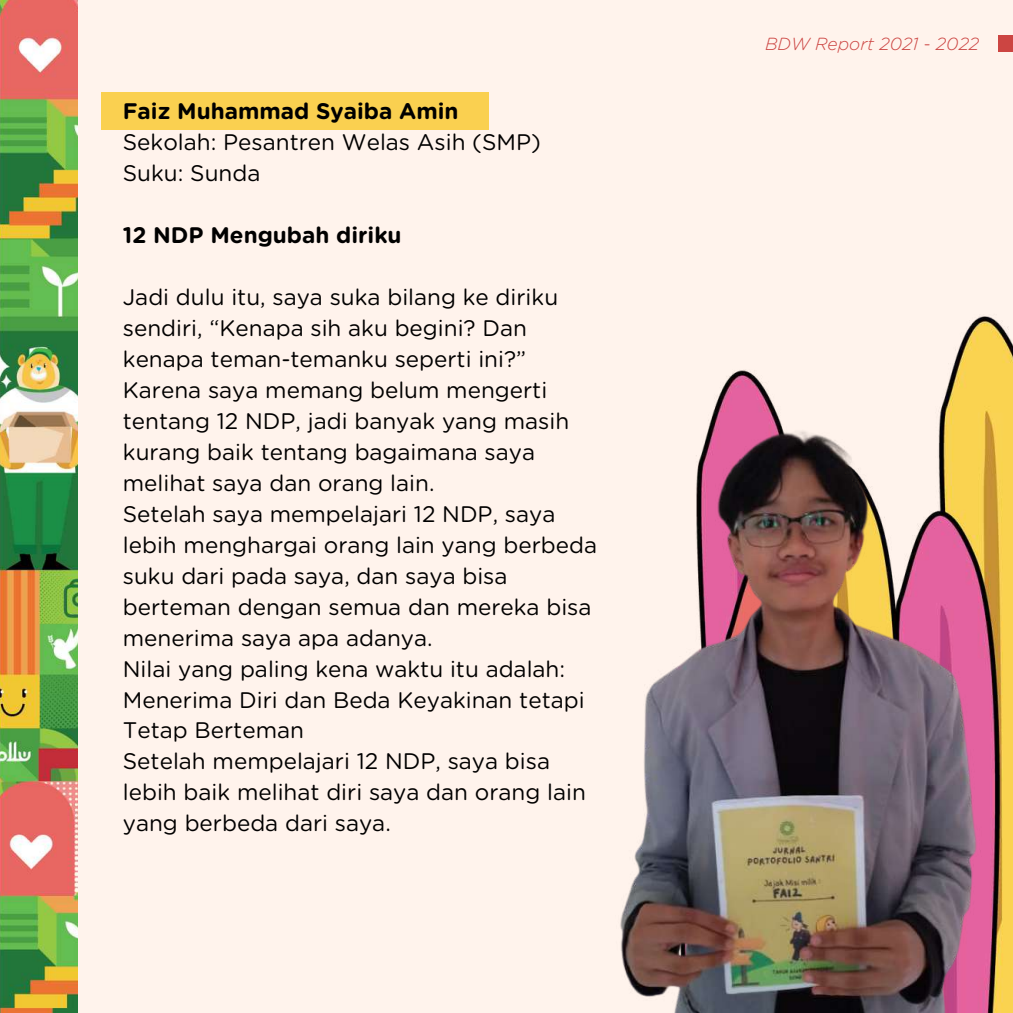
<style>
.page{position:relative;width:1013px;height:1013px;background:#fff}
.page>*{position:absolute;margin:0;border:0;box-sizing:border-box;transform-origin:0 0}
.t1{font:22.5px/31px "Gotham Rounded";color:#000}
.t2{font:700 22.5px "Gotham Rounded";color:#000}
.t3{font:italic 300 17.5px "Gotham Rounded";color:#cc4542}
</style>
<div class="page">
<div style="left:0;top:0;width:1012px;height:1012px;background:#fff3ec"></div>
<img style="left:0;top:0;width:78px;height:1012px">
<div style="left:101px;top:92px;width:388px;height:38px;background:#fad050"></div>
<img style="left:713px;top:316px;width:299px;height:95px">
<img style="left:620px;top:411px;width:392px;height:601px">
<div style="left:998px;top:35px;width:14px;height:17px;background:#cc4542"></div>
<p class="t2" style="left:123px;top:101px;width:337px">Faiz Muhammad Syaiba Amin</p>
<p class="t1" style="left:123px;top:128px;width:419px">Sekolah: Pesantren Welas Asih (SMP)<br>Suku: Sunda</p>
<p class="t2" style="left:123px;top:225px;width:280px">12 NDP Mengubah diriku</p>
<p class="t1" style="left:123px;top:283px;width:475px">Jadi dulu itu, saya suka bilang ke diriku sendiri, “Kenapa sih aku begini? Dan kenapa teman-temanku seperti ini?” Karena saya memang belum mengerti tentang 12 NDP, jadi banyak yang masih kurang baik tentang bagaimana saya melihat saya dan orang lain.<br>Setelah saya mempelajari 12 NDP, saya lebih menghargai orang lain yang berbeda suku dari pada saya, dan saya bisa berteman dengan semua dan mereka bisa menerima saya apa adanya.<br>Nilai yang paling kena waktu itu adalah:<br>Menerima Diri dan Beda Keyakinan tetapi Tetap Berteman<br>Setelah mempelajari 12 NDP, saya bisa lebih baik melihat diri saya dan orang lain yang berbeda dari saya.</p>
<p class="t3" style="left:765px;top:36px;width:216px">BDW Report 2021 - 2022</p>
</div>
